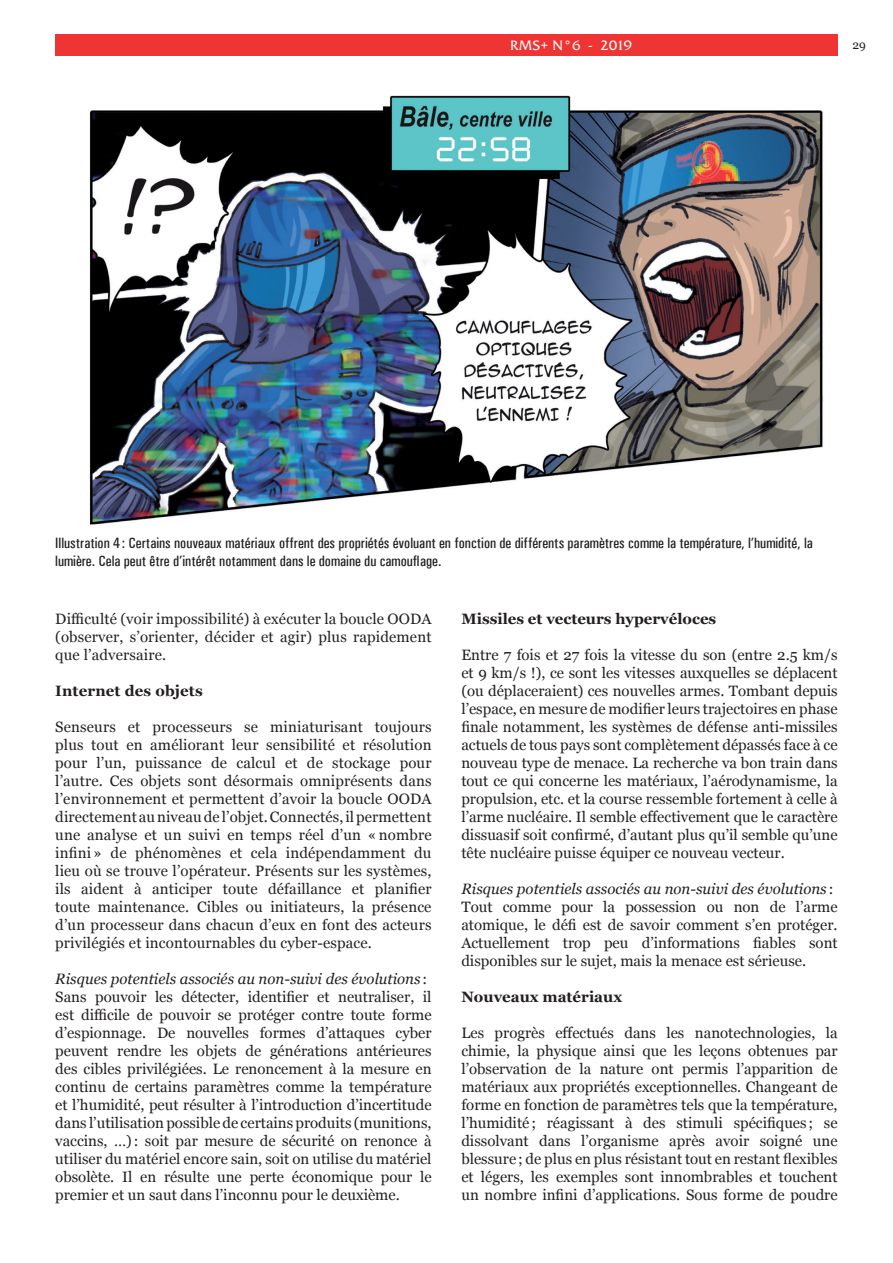
<style>
.page{position:relative;width:893px;height:1263px;background:#fff}
.page>*{position:absolute;margin:0;border:0;box-sizing:border-box;transform-origin:0 0}
.t1{font:15px/18px "Georgia";color:#231f20;text-align:justify}
.t2{font:500 condensed 15px/18px "Univers";color:#231f20}
.t3{font:700 15px "Georgia";color:#231f20}
.t4{font:13.5px "Friz Qua";color:#fff}
.t5{font:12px "Georgia";color:#231f20}
.s1{font-style:italic}
</style>
<div class="page">
<div style="left:55px;top:34px;width:783px;height:21px;background:#ee3534"></div>
<img style="left:89px;top:95px;width:734px;height:430px">
<p class="t4" style="left:510px;top:37px;width:123px">RMS+ N°6 - 2019</p>
<p class="t5" style="left:852px;top:36px;width:15px">29</p>
<p class="t2" style="left:55px;top:534px;width:759px">Illustration 4 : Certains nouveaux matériaux offrent des propriétés évoluant en fonction de différents paramètres comme la température, l’humidité, la lumière. Cela peut être d’intérêt notamment dans le domaine du camouflage.</p>
<p class="t1" style="left:55px;top:609px;width:378px">Difficulté (voir impossibilité) à exécuter la boucle OODA (observer, s’orienter, décider et agir) plus rapidement que l’adversaire.</p>
<p class="t3" style="left:55px;top:679px;width:149px">Internet des objets</p>
<p class="t1" style="left:55px;top:717px;width:378px">Senseurs et processeurs se miniaturisant toujours plus tout en améliorant leur sensibilité et résolution pour l’un, puissance de calcul et de stockage pour l’autre. Ces objets sont désormais omniprésents dans l’environnement et permettent d’avoir la boucle OODA directement au niveau de l’objet. Connectés, il permettent une analyse et un suivi en temps réel d’un « nombre infini» de phénomènes et cela indépendamment du lieu où se trouve l’opérateur. Présents sur les systèmes, ils aident à anticiper toute défaillance et planifier toute maintenance. Cibles ou initiateurs, la présence d’un processeur dans chacun d’eux en font des acteurs privilégiés et incontournables du cyber-espace.</p>
<p class="t1" style="left:55px;top:969px;width:378px;text-align:left"><span class="s1">Risques potentiels associés au non-suivi des évolutions</span> :<br>Sans pouvoir les détecter, identifier et neutraliser, il est difficile de pouvoir se protéger contre toute forme d’espionnage. De nouvelles formes d’attaques cyber peuvent rendre les objets de générations antérieures des cibles privilégiées. Le renoncement à la mesure en continu de certains paramètres comme la température et l’humidité, peut résulter à l’introduction d’incertitude dans l’utilisation possible de certains produits (munitions, vaccins, …): soit par mesure de sécurité on renonce à utiliser du matériel encore sain, soit on utilise du matériel obsolète. Il en résulte une perte économique pour le premier et un saut dans l’inconnu pour le deuxième.</p>
<p class="t3" style="left:461px;top:607px;width:256px">Missiles et vecteurs hypervéloces</p>
<p class="t1" style="left:461px;top:645px;width:378px">Entre 7 fois et 27 fois la vitesse du son (entre 2.5 km/s et 9 km/s !), ce sont les vitesses auxquelles se déplacent (ou déplaceraient) ces nouvelles armes. Tombant depuis l’espace, en mesure de modifier leurs trajectoires en phase finale notamment, les systèmes de défense anti-missiles actuels de tous pays sont complètement dépassés face à ce nouveau type de menace. La recherche va bon train dans tout ce qui concerne les matériaux, l’aérodynamisme, la propulsion, etc. et la course ressemble fortement à celle à l’arme nucléaire. Il semble effectivement que le caractère dissuasif soit confirmé, d’autant plus qu’il semble qu’une tête nucléaire puisse équiper ce nouveau vecteur.</p>
<p class="t1" style="left:461px;top:879px;width:378px;text-align:left"><span class="s1">Risques potentiels associés au non-suivi des évolutions</span> :<br>Tout comme pour la possession ou non de l’arme atomique, le défi est de savoir comment s’en protéger.<br>Actuellement trop peu d’informations fiables sont disponibles sur le sujet, mais la menace est sérieuse.</p>
<p class="t3" style="left:461px;top:985px;width:162px">Nouveaux matériaux</p>
<p class="t1" style="left:461px;top:1023px;width:378px">Les progrès effectués dans les nanotechnologies, la chimie, la physique ainsi que les leçons obtenues par l’observation de la nature ont permis l’apparition de matériaux aux propriétés exceptionnelles. Changeant de forme en fonction de paramètres tels que la température, l’humidité ; réagissant à des stimuli spécifiques ; se dissolvant dans l’organisme après avoir soigné une blessure ; de plus en plus résistant tout en restant flexibles et légers, les exemples sont innombrables et touchent un nombre infini d’applications. Sous forme de poudre</p>
</div>
